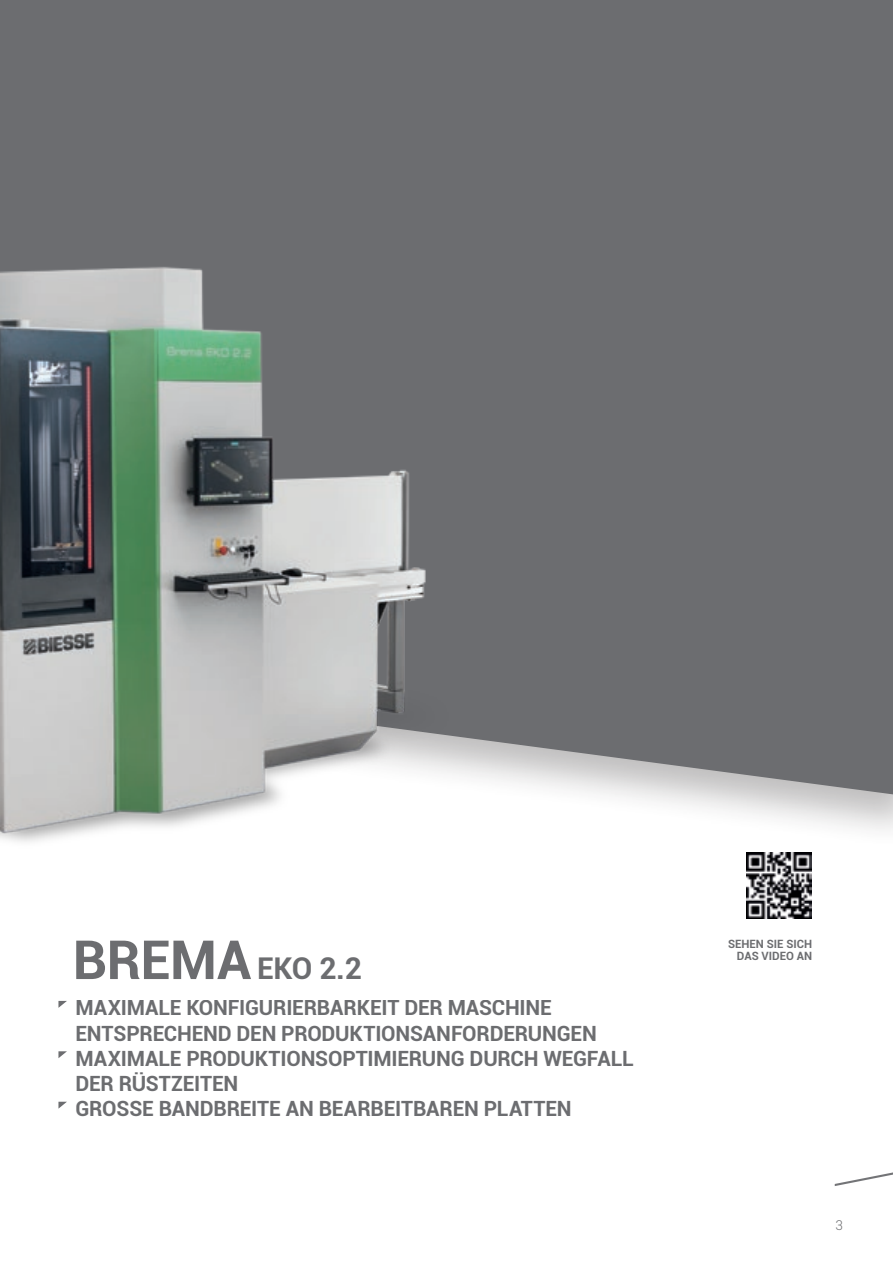
<style>
.page{position:relative;width:893px;height:1263px;background:#fff}
.page>*{position:absolute;margin:0;border:0;box-sizing:border-box;transform-origin:0 0}
.t1{font:700 30px "Roboto";color:#6c6d70}
.t2{font:700 21px/25.2px "Roboto";letter-spacing:-.01em;color:#6c6d70}
.t3{font:300 13.5px "Roboto";color:#6c6d70}
.t4{font:700 11.4px "Roboto";color:#6c6d70}
.s1{font-size:54px}
</style>
<div class="page">
<svg style="left:835px;top:1172px;width:58px;height:14px"></svg>
<div style="left:0;top:0;width:893px;height:849px;background:#231f20;opacity:.3"></div>
<div style="left:0;top:0;width:893px;height:796px;background:#6c6d70"></div>
<img style="left:0;top:213px;width:527px;height:636px">
<div style="left:742px;top:848px;width:74px;height:75px;background:#fff"></div>
<img style="left:746px;top:853px;width:66px;height:65px">
<svg style="left:58px;top:1001px;width:9px;height:7px"></svg>
<svg style="left:58px;top:1051px;width:9px;height:7px"></svg>
<svg style="left:58px;top:1102px;width:9px;height:7px"></svg>
<p class="t1" style="left:73px;top:947px;width:291px"><span class="s1">BREMA</span> EKO 2.2</p>
<p class="t2" style="left:75px;top:994px;width:560px">MAXIMALE KONFIGURIERBARKEIT DER MASCHINE ENTSPRECHEND DEN PRODUKTIONSANFORDERUNGEN MAXIMALE PRODUKTIONSOPTIMIERUNG DURCH WEGFALL DER RÜSTZEITEN<br>GROSSE BANDBREITE AN BEARBEITBAREN PLATTEN</p>
<p class="t4" style="left:728px;top:936px;width:86px">SEHEN SIE SICH</p>
<p class="t4" style="left:737px;top:948px;width:77px">DAS VIDEO AN</p>
<p class="t3" style="left:836px;top:1215px;width:9px">3</p>
</div>
